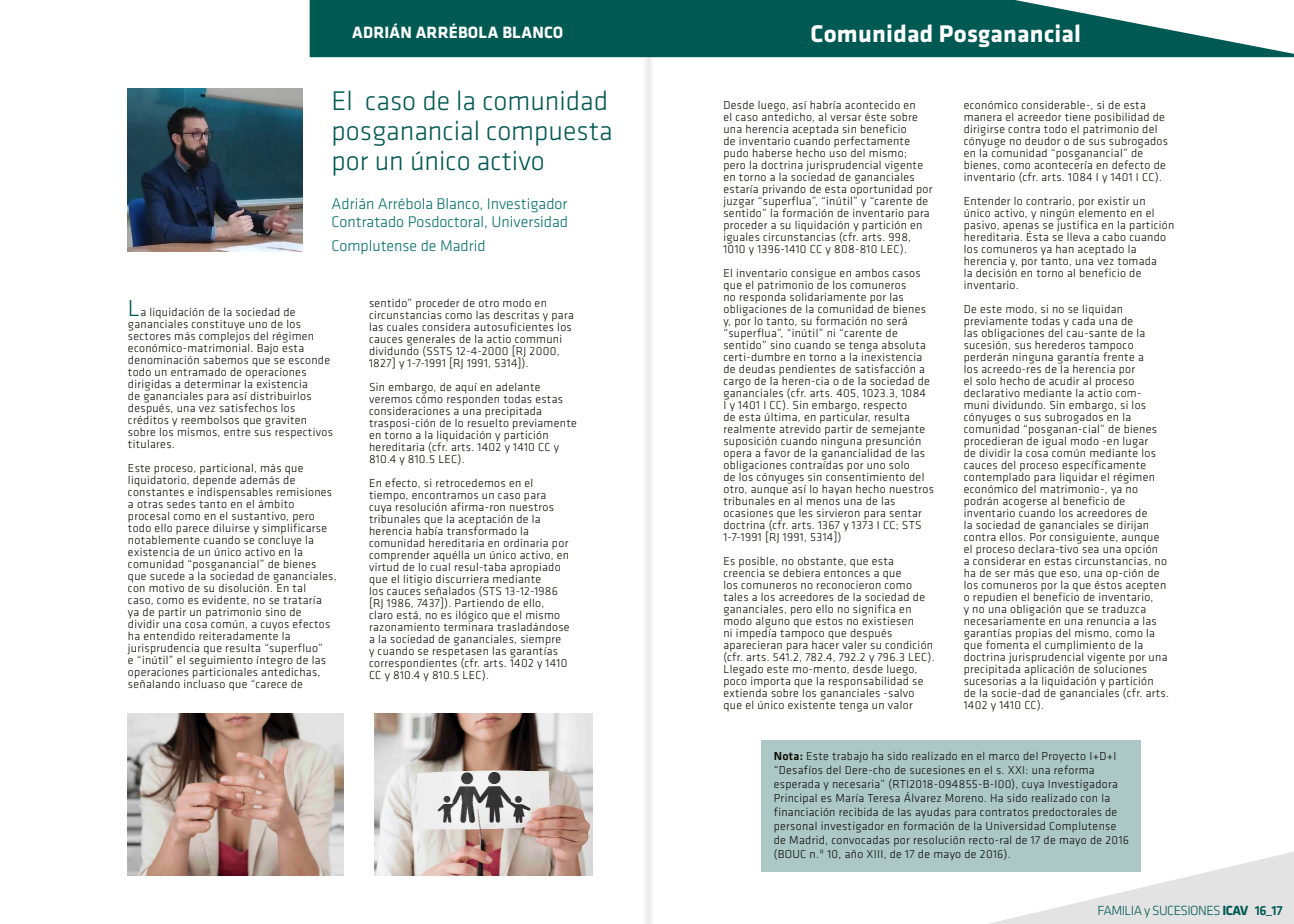
<style>
.page{position:relative;width:1294px;height:924px;background:#fff}
.page>*{position:absolute;margin:0;border:0;box-sizing:border-box;transform-origin:0 0}
.t1{font:300 28px/30px "Klavika";color:#035952}
.t2{font:700 25px "Klavika";letter-spacing:.01em;color:#fff}
.t3{font:700 17px "Klavika";letter-spacing:.01em;color:#fff}
.t4{font:300 16px/18px "Klavika";color:#006d67}
.t5{font:300 13.8px "Klavika";letter-spacing:-.04em;color:#005952}
.t6{font:300 12px/12px "Klavika";letter-spacing:.025em;color:#0b0700}
.s1{font-size:24px;color:#035952}
.s2{font-weight:500}
.s3{font-weight:700}
</style>
<div class="page">
<svg style="left:989px;top:852px;width:305px;height:72px"></svg>
<div style="left:642px;top:0;width:12px;height:924px;background:#f4f5f5"></div>
<svg style="left:310px;top:0;width:984px;height:57px;background:#226f69"></svg>
<img style="left:128px;top:89px;width:174px;height:162px">
<img style="left:128px;top:714px;width:216px;height:162px">
<img style="left:374px;top:713px;width:218px;height:163px">
<div style="left:761px;top:740px;width:379px;height:132px;background:#abc8c6"></div>
<h3 class="t3" style="left:352px;top:24px;width:213px">ADRIÁN ARRÉBOLA BLANCO</h3>
<h2 class="t2" style="left:811px;top:20px;width:272px">Comunidad Posganancial</h2>
<h2 class="t2" style="left:371px;top:27px;width:230px">SATURNINO SOLANO</h2>
<h1 class="t1" style="left:332px;top:86px;width:283px">El caso de la comunidad posganancial compuesta por un único activo</h1>
<h3 class="t4" style="left:332px;top:195px;width:238px">Adrián Arrébola Blanco, Investigador<br>Contratado Posdoctoral, Universidad</h3>
<h3 class="t4" style="left:332px;top:237px;width:156px">Complutense de Madrid</h3>
<p class="t6" style="left:128px;top:307px;width:206px"><span class="s1">L</span>a liquidación de la sociedad de gananciales constituye uno de los sectores más complejos del régimen económico-matrimonial. Bajo esta denominación sabemos que se esconde todo un entramado de operaciones dirigidas a determinar la existencia<br>de gananciales para así distribuirlos después, una vez satisfechos los créditos y reembolsos que graviten sobre los mismos, entre sus respectivos titulares.</p>
<p class="t6" style="left:128px;top:463px;width:210px">Este proceso, particional, más que liquidatorio, depende además de constantes e indispensables remisiones a otras sedes tanto en el ámbito procesal como en el sustantivo, pero todo ello parece diluirse y simplificarse notablemente cuando se concluye la existencia de un único activo en la comunidad “posganancial” de bienes que sucede a la sociedad de gananciales, con motivo de su disolución. En tal<br>caso, como es evidente, no se trataría<br>ya de partir un patrimonio sino de<br>dividir una cosa común, a cuyos efectos ha entendido reiteradamente la jurisprudencia que resulta “superfluo”<br>e “inútil” el seguimiento íntegro de las operaciones particionales antedichas, señalando incluaso que “carece de</p>
<p class="t6" style="left:369px;top:298px;width:206px">sentido” proceder de otro modo en circunstancias como las descritas y para las cuales considera autosuficientes los cauces generales de la actio communi dividundo (SSTS 12-4-2000 [RJ 2000, 1827] y 1-7-1991 [RJ 1991, 5314]).</p>
<p class="t6" style="left:369px;top:382px;width:209px">Sin embargo, de aquí en adelante veremos cómo responden todas estas consideraciones a una precipitada trasposi-ción de lo resuelto previamente en torno a la liquidación y partición hereditaria (cfr. arts. 1402 y 1410 CC y 810.4 y 810.5 LEC).</p>
<p class="t6" style="left:369px;top:478px;width:202px">En efecto, si retrocedemos en el tiempo, encontramos un caso para cuya resolución afirma-ron nuestros tribunales que la aceptación de la herencia había transformado la comunidad hereditaria en ordinaria por comprender aquélla un único activo, en virtud de lo cual resul-taba apropiado que el litigio discurriera mediante<br>los cauces señalados (STS 13-12-1986 [RJ 1986, 7437]). Partiendo de ello, claro está, no es ilógico que el mismo razonamiento terminara trasladándose a la sociedad de gananciales, siempre y cuando se respetasen las garantías correspondientes (cfr. arts. 1402 y 1410<br>CC y 810.4 y 810.5 LEC).</p>
<p class="t6" style="left:723px;top:99px;width:211px">Desde luego, así habría acontecido en<br>el caso antedicho, al versar éste sobre una herencia aceptada sin beneficio<br>de inventario cuando perfectamente pudo haberse hecho uso del mismo;<br>pero la doctrina jurisprudencial vigente en torno a la sociedad de gananciales estaría privando de esta oportunidad por juzgar “superflua”, “inútil” y “carente de sentido” la formación de inventario para proceder a su liquidación y partición en iguales circunstancias (cfr. arts. 998, 1010 y 1396-1410 CC y 808-810 LEC).</p>
<p class="t6" style="left:723px;top:267px;width:212px">El inventario consigue en ambos casos que el patrimonio de los comuneros<br>no responda solidariamente por las obligaciones de la comunidad de bienes y, por lo tanto, su formación no será “superflua”, “inútil” ni “carente de sentido” sino cuando se tenga absoluta certi-dumbre en torno a la inexistencia de deudas pendientes de satisfacción a cargo de la heren-cia o de la sociedad de gananciales (cfr. arts. 405, 1023.3, 1084<br>I y 1401 I CC). Sin embargo, respecto<br>de esta última, en particular, resulta realmente atrevido partir de semejante suposición cuando ninguna presunción opera a favor de la ganancialidad de las obligaciones contraídas por uno solo<br>de los cónyuges sin consentimiento del otro, aunque así lo hayan hecho nuestros tribunales en al menos una de las ocasiones que les sirvieron para sentar doctrina (cfr. arts. 1367 y 1373 I CC; STS 1-7-1991 [RJ 1991, 5314])</p>
<p class="t6" style="left:723px;top:555px;width:213px">Es posible, no obstante, que esta creencia se debiera entonces a que<br>los comuneros no reconocieron como tales a los acreedores de la sociedad de gananciales, pero ello no significa en modo alguno que estos no existiesen<br>ni impedía tampoco que después aparecieran para hacer valer su condición (cfr. arts. 541.2, 782.4, 792.2 y 796.3 LEC).<br>Llegado este mo-mento, desde luego, poco importa que la responsabilidad se extienda sobre los gananciales -salvo que el único existente tenga un valor</p>
<p class="t6" style="left:964px;top:99px;width:206px">económico considerable-, si de esta manera el acreedor tiene posibilidad de dirigirse contra todo el patrimonio del cónyuge no deudor o de sus subrogados en la comunidad “posganancial” de bienes, como acontecería en defecto de inventario (cfr. arts. 1084 I y 1401 I CC).</p>
<p class="t6" style="left:964px;top:195px;width:212px">Entender lo contrario, por existir un único activo, y ningún elemento en el pasivo, apenas se justifica en la partición hereditaria. Ésta se lleva a cabo cuando los comuneros ya han aceptado la herencia y, por tanto, una vez tomada<br>la decisión en torno al beneficio de inventario.</p>
<p class="t6" style="left:964px;top:303px;width:207px">De este modo, si no se liquidan previamente todas y cada una de<br>las obligaciones del cau-sante de la sucesión, sus herederos tampoco perderán ninguna garantía frente a<br>los acreedo-res de la herencia por<br>el solo hecho de acudir al proceso declarativo mediante la actio com&shy;muni dividundo. Sin embargo, si los cónyuges o sus subrogados en la comunidad “posganan-cial” de bienes procedieran de igual modo -en lugar<br>de dividir la cosa común mediante los cauces del proceso específicamente contemplado para liquidar el régimen económico del matrimonio-, ya no podrán acogerse al beneficio de inventario cuando los acreedores de<br>la sociedad de gananciales se dirijan contra ellos. Por consiguiente, aunque el proceso declara-tivo sea una opción<br>a considerar en estas circunstancias, no ha de ser más que eso, una op-ción de los comuneros por la que éstos acepten o repudien el beneficio de inventario,<br>y no una obligación que se traduzca necesariamente en una renuncia a las garantías propias del mismo, como la que fomenta el cumplimiento de la doctrina jurisprudencial vigente por una precipitada aplicación de soluciones sucesorias a la liquidación y partición<br>de la socie-dad de gananciales (cfr. arts.<br>1402 y 1410 CC).</p>
<p class="t6" style="left:774px;top:749px;width:357px;line-height:14px"><span class="s2">Nota:</span> Este trabajo ha sido realizado en el marco del Proyecto I+D+I “Desafíos del Dere-cho de sucesiones en el s. XXI: una reforma esperada y necesaria” (RTI2018-094855-B-I00), cuya Investigadora Principal es María Teresa Álvarez Moreno. Ha sido realizado con la financiación recibida de las ayudas para contratos predoctorales de personal investigador en formación de la Universidad Complutense de Madrid, convocadas por resolución recto-ral de 17 de mayo de 2016 (BOUC n.º 10, año XIII, de 17 de mayo de 2016).</p>
<p class="t5" style="left:1098px;top:903px;width:187px">FAMILIA y SUCESIONES <span class="s3">ICAV</span> <span class="s2">16_17</span></p>
</div>
